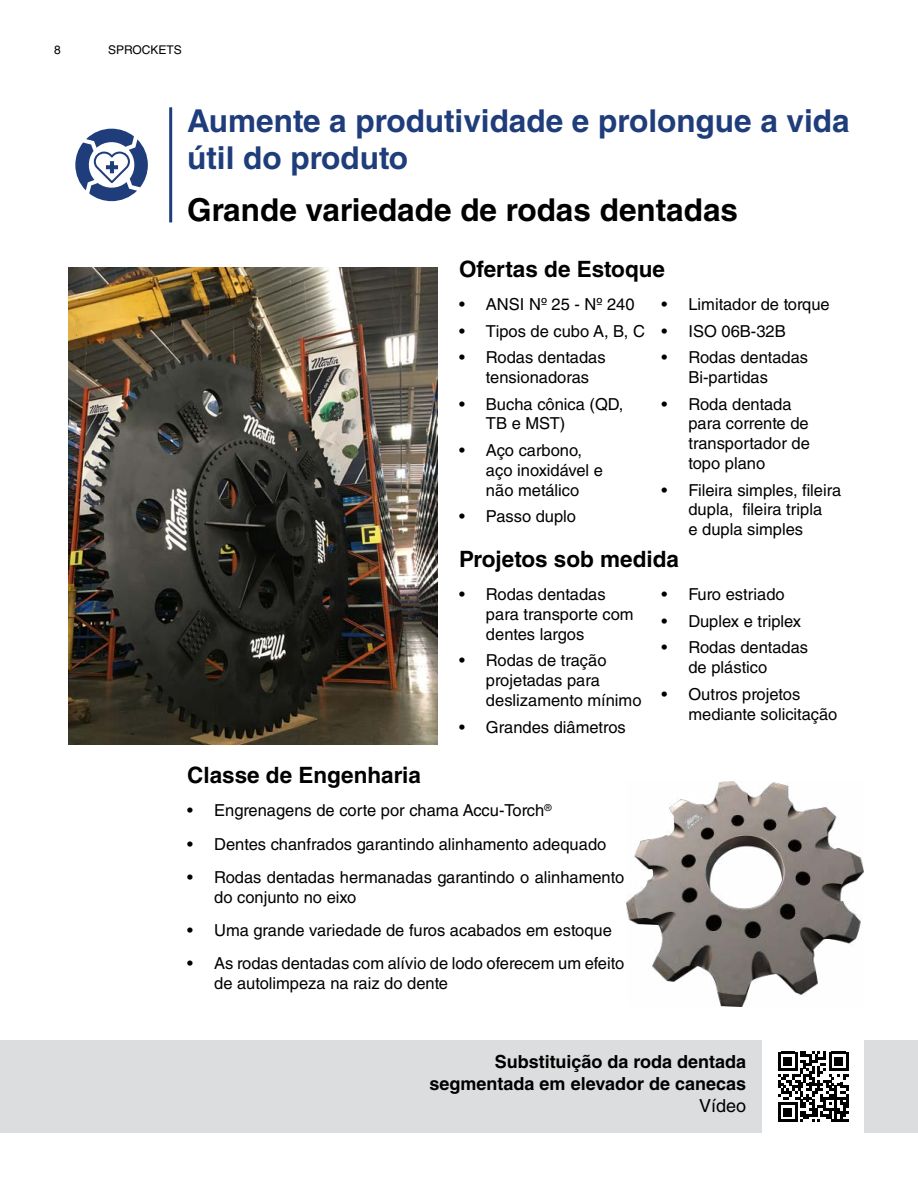
<style>
.page{position:relative;width:918px;height:1188px;background:#fff}
.page>*{position:absolute;margin:0;border:0;box-sizing:border-box;transform-origin:0 0}
.t1{font:700 31.5px/37.8px "Helvetica LT Std";color:#1f3d7b}
.t2{font:700 31.5px "Helvetica LT Std";color:#000}
.t3{font:700 22.5px "Helvetica LT Std";color:#000}
.t4{font:700 18px/21.6px "Helvetica LT Std";color:#000;text-align:right}
.t5{font:18px "Helvetica LT Std";color:#000}
.t6{font:16.5px/19.8px "Helvetica LT Std";color:#000}
.t7{font:12px "Helvetica LT Std";color:#000}
</style>
<div class="page">
<hr style="left:169px;top:107px;width:3px;height:115px;background:#1f3d7b">
<svg style="left:75px;top:129px;width:73px;height:72px"></svg>
<img style="left:68px;top:268px;width:369px;height:477px">
<img style="left:626px;top:781px;width:238px;height:226px">
<div style="left:0;top:1041px;width:918px;height:92px;background:#dcddde"></div>
<div style="left:762px;top:1040px;width:102px;height:93px;background:#fff"></div>
<svg style="left:778px;top:1052px;width:70px;height:70px"></svg>
<p class="t7" style="left:54px;top:43px;width:8px">8</p>
<p class="t7" style="left:108px;top:43px;width:75px">SPROCKETS</p>
<h1 class="t1" style="left:187px;top:101px;width:664px">Aumente a produtividade e prolongue a vida útil do produto</h1>
<h1 class="t2" style="left:187px;top:190px;width:552px">Grande variedade de rodas dentadas</h1>
<h2 class="t3" style="left:459px;top:255px;width:208px">Ofertas de Estoque</h2>
<p class="t6" style="left:459px;top:294px;width:177px">• ANSI Nº 25 - Nº 240</p>
<p class="t6" style="left:459px;top:321px;width:188px">• Tipos de cubo A, B, C</p>
<p class="t6" style="left:486px;top:348px;width:121px;text-indent:-27px">• Rodas dentadas tensionadoras</p>
<p class="t6" style="left:486px;top:394px;width:139px;text-indent:-27px">• Bucha cônica (QD,<br>TB e MST)</p>
<p class="t6" style="left:486px;top:440px;width:119px;text-indent:-27px">• Aço carbono, aço inoxidável e não metálico</p>
<p class="t6" style="left:459px;top:506px;width:119px">• Passo duplo</p>
<p class="t6" style="left:661px;top:294px;width:170px">• Limitador de torque</p>
<p class="t6" style="left:661px;top:321px;width:126px">• ISO 06B-32B</p>
<p class="t6" style="left:688px;top:348px;width:121px;text-indent:-27px">• Rodas dentadas<br>Bi-partidas</p>
<p class="t6" style="left:688px;top:394px;width:123px;text-indent:-27px">• Roda dentada para corrente de transportador de topo plano</p>
<p class="t6" style="left:688px;top:480px;width:154px;text-indent:-27px">• Fileira simples, fileira dupla, fileira tripla<br>e dupla simples</p>
<h2 class="t3" style="left:459px;top:545px;width:221px">Projetos sob medida</h2>
<p class="t6" style="left:486px;top:585px;width:149px;text-indent:-27px">• Rodas dentadas para transporte com dentes largos</p>
<p class="t6" style="left:486px;top:651px;width:157px;text-indent:-27px">• Rodas de tração projetadas para deslizamento mínimo</p>
<p class="t6" style="left:459px;top:717px;width:168px">• Grandes diâmetros</p>
<p class="t6" style="left:661px;top:585px;width:125px">• Furo estriado</p>
<p class="t6" style="left:661px;top:611px;width:141px">• Duplex e triplex</p>
<p class="t6" style="left:688px;top:638px;width:121px;text-indent:-27px">• Rodas dentadas de plástico</p>
<p class="t6" style="left:688px;top:684px;width:150px;text-indent:-27px">• Outros projetos mediante solicitação</p>
<h2 class="t3" style="left:187px;top:761px;width:235px">Classe de Engenharia</h2>
<p class="t6" style="left:187px;top:801px;width:366px">• Engrenagens de corte por chama Accu-Torch<sup>®</sup></p>
<p class="t6" style="left:187px;top:834px;width:421px">• Dentes chanfrados garantindo alinhamento adequado</p>
<p class="t6" style="left:214px;top:867px;width:412px;text-indent:-27px">• Rodas dentadas hermanadas garantindo o alinhamento do conjunto no eixo</p>
<p class="t6" style="left:187px;top:920px;width:426px">• Uma grande variedade de furos acabados em estoque</p>
<p class="t6" style="left:214px;top:954px;width:412px;text-indent:-27px">• As rodas dentadas com alívio de lodo oferecem um efeito de autolimpeza na raiz do dente</p>
<p class="t4" style="left:430px;top:1051px;width:318px">Substituição da roda dentada segmentada em elevador de canecas</p>
<p class="t5" style="left:699px;top:1095px;width:49px">Vídeo</p>
</div>
